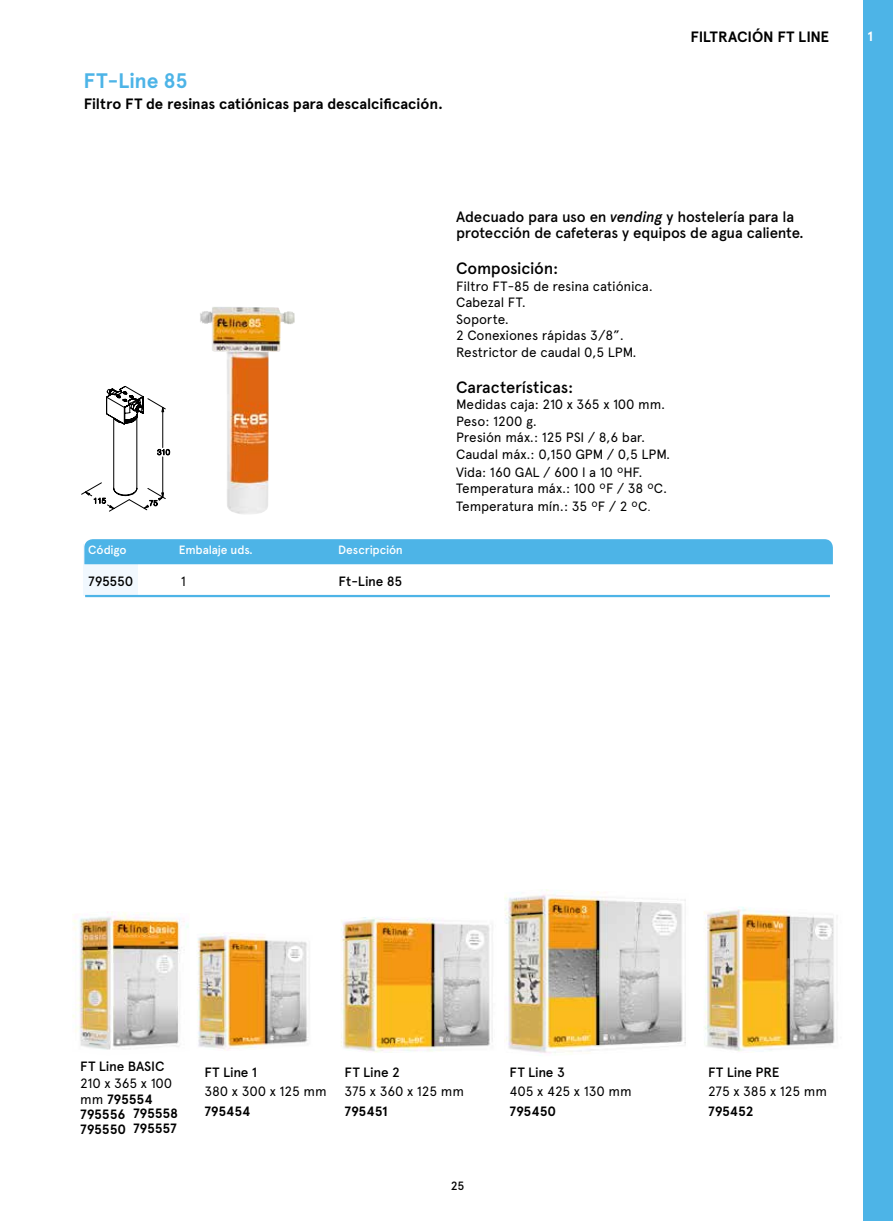
<style>
.page{position:relative;width:893px;height:1221px;background:#fff}
.page>*{position:absolute;margin:0;border:0;box-sizing:border-box;transform-origin:0 0}
.t1{font:700 21px "Apercu Pro";color:#4db4e7}
.t2{font:500 16.5px "Apercu Pro";letter-spacing:-.015em;color:#000}
.t3{font:500 15px/16.5px "Apercu Pro";letter-spacing:-.015em;color:#000}
.t4{font:700 15px "Apercu Pro";color:#000}
.t5{font:13.5px/16.5px "Apercu Pro";letter-spacing:-.005em;color:#000}
.t6{font:500 13.5px "Apercu Pro";letter-spacing:-.02em;color:#000}
.t7{font:700 13.5px/15px "Apercu Pro";color:#000}
.t8{font:700 13.5px "Apercu Pro";color:#fff}
.t9{font:500 12px "Apercu Pro";letter-spacing:-.01em;color:#fff}
.t10{font:500 12px "Apercu Pro";color:#000}
.s1{font-style:italic}
.s2{font-family:"Helvetica Neue LT Std";font-weight:300;font-size:12px}
.s3{font-weight:700}
</style>
<div class="page">
<img style="left:341px;top:917px;width:152px;height:136px">
<img style="left:197px;top:932px;width:112px;height:119px">
<img style="left:704px;top:906px;width:131px;height:146px">
<img style="left:72px;top:911px;width:117px;height:139px">
<img style="left:504px;top:889px;width:182px;height:167px">
<div style="left:84px;top:544px;width:54px;height:52px;background:#f1f8fe"></div>
<img style="left:200px;top:307px;width:95px;height:207px">
<svg style="left:81px;top:386px;width:89px;height:125px"></svg>
<hr style="left:162px;top:457px;width:1px;height:40px;background:#000">
<hr style="left:162px;top:407px;width:1px;height:40px;background:#000">
<div style="left:84px;top:539px;width:749px;height:25px;background:#4db4e7"></div>
<hr style="left:85px;top:595px;width:745px;height:2px;background:#4db4e7">
<div style="left:863px;top:0;width:30px;height:1220px;background:#4db4e7"></div>
<h1 class="t1" style="left:84px;top:65px;width:106px">FT-Line 85</h1>
<p class="t4" style="left:84px;top:93px;width:361px">Filtro FT de resinas catiónicas para descalcificación.</p>
<p class="t4" style="left:690px;top:26px;width:140px">FILTRACIÓN FT LINE</p>
<p class="t9" style="left:88px;top:540px;width:40px">Código</p>
<p class="t9" style="left:179px;top:540px;width:76px">Embalaje uds.</p>
<p class="t9" style="left:338px;top:540px;width:66px">Descripción</p>
<p class="t6" style="left:88px;top:570px;width:47px">795550</p>
<p class="t5" style="left:181px;top:571px;width:7px">1</p>
<p class="t6" style="left:339px;top:570px;width:65px">Ft-Line 85</p>
<p class="t3" style="left:456px;top:207px;width:349px">Adecuado para uso en <span class="s1">vending</span> y hostelería para la protección de cafeteras y equipos de agua caliente.</p>
<p class="t2" style="left:456px;top:256px;width:104px">Composición:</p>
<p class="t5" style="left:456px;top:277px;width:198px">Filtro FT-85 de resina catiónica.<br>Cabezal FT.<br>Soporte.<br>2 Conexiones rápidas 3/8”.<br>Restrictor de caudal 0,5 LPM.</p>
<p class="t2" style="left:456px;top:374px;width:119px">Características:</p>
<p class="t5" style="left:456px;top:395px;width:216px">Medidas caja: 210 x 365 x 100 mm.<br>Peso: 1200 g.<br>Presión máx.: 125 PSI / 8,6 bar.<br>Caudal máx.: 0,150 GPM / 0,5 LPM.</p>
<p class="t5" style="left:456px;top:463px;width:213px">Vida: 160 GAL / 600 l a 10 ºHF.<br>Temperatura máx.: 100 ºF / 38 ºC.</p>
<p class="t5" style="left:456px;top:497px;width:196px">Temperatura mín.: 35 ºF / 2 ºC<span class="s2">.</span></p>
<p class="t8" style="left:867px;top:26px;width:7px">1</p>
<p class="t6" style="left:80px;top:1056px;width:86px">FT Line BASIC</p>
<p class="t5" style="left:80px;top:1073px;width:94px">210 x 365 x 100 mm <span class="s3">795554</span></p>
<p class="t7" style="left:80px;top:1106px;width:47px">795556<br>795550</p>
<p class="t7" style="left:133px;top:1105px;width:47px">795558<br>795557</p>
<p class="t6" style="left:204px;top:1061px;width:54px">FT Line 1</p>
<p class="t5" style="left:204px;top:1082px;width:124px">380 x 300 x 125 mm</p>
<p class="t7" style="left:204px;top:1102px;width:48px">795454</p>
<p class="t6" style="left:345px;top:1061px;width:57px">FT Line 2</p>
<p class="t5" style="left:345px;top:1082px;width:121px">375 x 360 x 125 mm</p>
<p class="t7" style="left:345px;top:1102px;width:45px">795451</p>
<p class="t10" style="left:451px;top:1176px;width:15px">25</p>
<p class="t6" style="left:509px;top:1061px;width:57px">FT Line 3</p>
<p class="t5" style="left:509px;top:1082px;width:124px">405 x 425 x 130 mm</p>
<p class="t7" style="left:509px;top:1102px;width:48px">795450</p>
<p class="t6" style="left:708px;top:1061px;width:73px">FT Line PRE</p>
<p class="t5" style="left:708px;top:1082px;width:121px">275 x 385 x 125 mm</p>
<p class="t7" style="left:708px;top:1102px;width:47px">795452</p>
</div>
